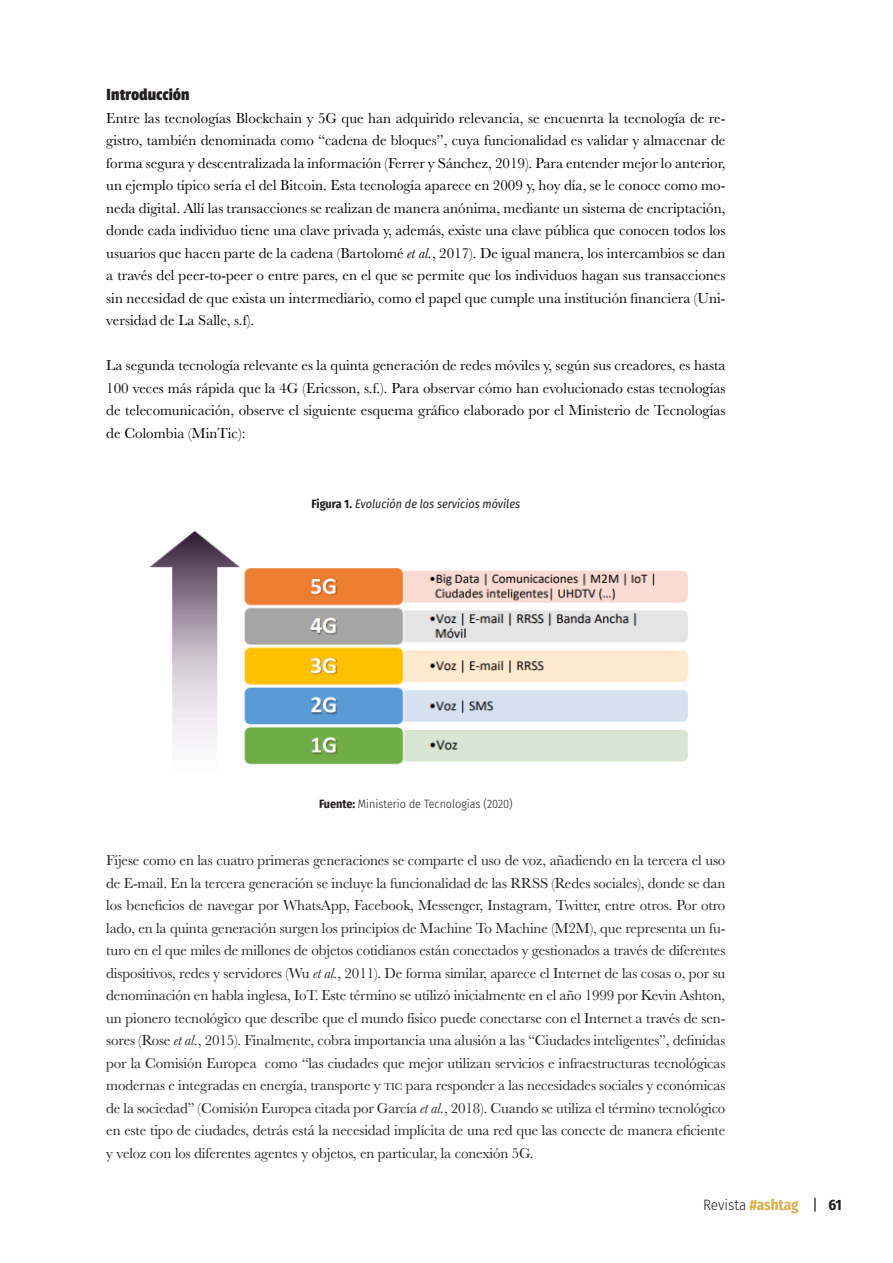
<style>
.page{position:relative;width:893px;height:1263px;background:#fff}
.page>*{position:absolute;margin:0;border:0;box-sizing:border-box;transform-origin:0 0}
.T2{font:18px "Passion One";color:#231f20}
.C1{font:15px/22.5px "Baskerville";letter-spacing:-.01em;color:#231f20;text-align:justify}
.C1-2{font:15px/22.5px "Baskerville";color:#000;text-align:justify}
.t1{font:300 15px "Fira Sans Condensed";color:#231f20}
.Pie_de_imagenes{font:italic 12px "Fira Sans Condensed";color:#231f20}
.Pie_de_imagenes-2{font:300 12px "Fira Sans Condensed";color:#231f20}
.s1{font-style:italic}
.s2{font-weight:700;font-style:normal}
.s3{font-weight:700}
.s4{font-size:10.5px}
.s5{font-weight:700;color:#d9af4c}
.s6{font-weight:400}
</style>
<div class="page">
<img style="left:149px;top:531px;width:540px;height:234px">
<p class="T2" style="left:106px;top:85px;width:85px">Introducción</p>
<p class="C1-2" style="left:106px;top:107px;width:621px">Entre las tecnologías Blockchain y 5G que han adquirido relevancia, se encuenrta la tecnología de re&shy;gistro, también denominada como “cadena de bloques”, cuya funcionalidad es validar y almacenar de forma segura y descentralizada la información (Ferrer y Sánchez, 2019). Para entender mejor lo anterior, un ejemplo típico sería el del Bitcoin. Esta tecnología aparece en 2009 y, hoy día, se le conoce como mo&shy;neda digital. Allí las transacciones se realizan de manera anónima, mediante un sistema de encriptación, donde cada individuo tiene una clave privada y, además, existe una clave pública que conocen todos los usuarios que hacen parte de la cadena (Bartolomé <span class="s1">et al.</span>, 2017). De igual manera, los intercambios se dan a través del peer-to-peer o entre pares, en el que se permite que los individuos hagan sus transacciones sin necesidad de que exista un intermediario, como el papel que cumple una institución financiera (Uni&shy;versidad de La Salle, s.f).</p>
<p class="C1-2" style="left:106px;top:354px;width:621px">La segunda tecnología relevante es la quinta generación de redes móviles y, según sus creadores, es hasta 100 veces más rápida que la 4G (Ericsson, s.f.). Para observar cómo han evolucionado estas tecnologías de telecomunicación, observe el siguiente esquema gráfico elaborado por el Ministerio de Tecnologías de Colombia (MinTic):</p>
<p class="Pie_de_imagenes" style="left:312px;top:495px;width:210px"><span class="s2">Figura 1.</span> Evolución de los servicios móviles</p>
<p class="Pie_de_imagenes-2" style="left:319px;top:795px;width:195px"><span class="s3">Fuente:</span> Ministerio de Tecnologías (2020)</p>
<p class="C1" style="left:106px;top:849px;width:621px">Fíjese como en las cuatro primeras generaciones se comparte el uso de voz, añadiendo en la tercera el uso de E-mail. En la tercera generación se incluye la funcionalidad de las RRSS (Redes sociales), donde se dan los beneficios de navegar por WhatsApp, Facebook, Messenger, Instagram, Twitter, entre otros. Por otro lado, en la quinta generación surgen los principios de Machine To Machine (M2M), que representa un fu&shy;turo en el que miles de millones de objetos cotidianos están conectados y gestionados a través de diferentes dispositivos, redes y servidores (Wu <span class="s1">et al.</span>, 2011). De forma similar, aparece el Internet de las cosas o, por su denominación en habla inglesa, IoT. Este término se utilizó inicialmente en el año 1999 por Kevin Ashton, un pionero tecnológico que describe que el mundo físico puede conectarse con el Internet a través de sen&shy;sores (Rose <span class="s1">et al.</span>, 2015). Finalmente, cobra importancia una alusión a las “Ciudades inteligentes”, definidas por la Comisión Europea como “las ciudades que mejor utilizan servicios e infraestructuras tecnológicas modernas e integradas en energía, transporte y <span class="s4">tic</span> para responder a las necesidades sociales y económicas de la sociedad” (Comisión Europea citada por García <span class="s1">et al.</span>, 2018). Cuando se utiliza el término tecnológico en este tipo de ciudades, detrás está la necesidad implícita de una red que las conecte de manera eficiente y veloz con los diferentes agentes y objetos, en particular, la conexión 5G.</p>
<p class="t1" style="left:703px;top:1194px;width:140px">Revista <span class="s5">#ashtag</span> <span class="s6">|</span> <span class="s3">61</span></p>
</div>
